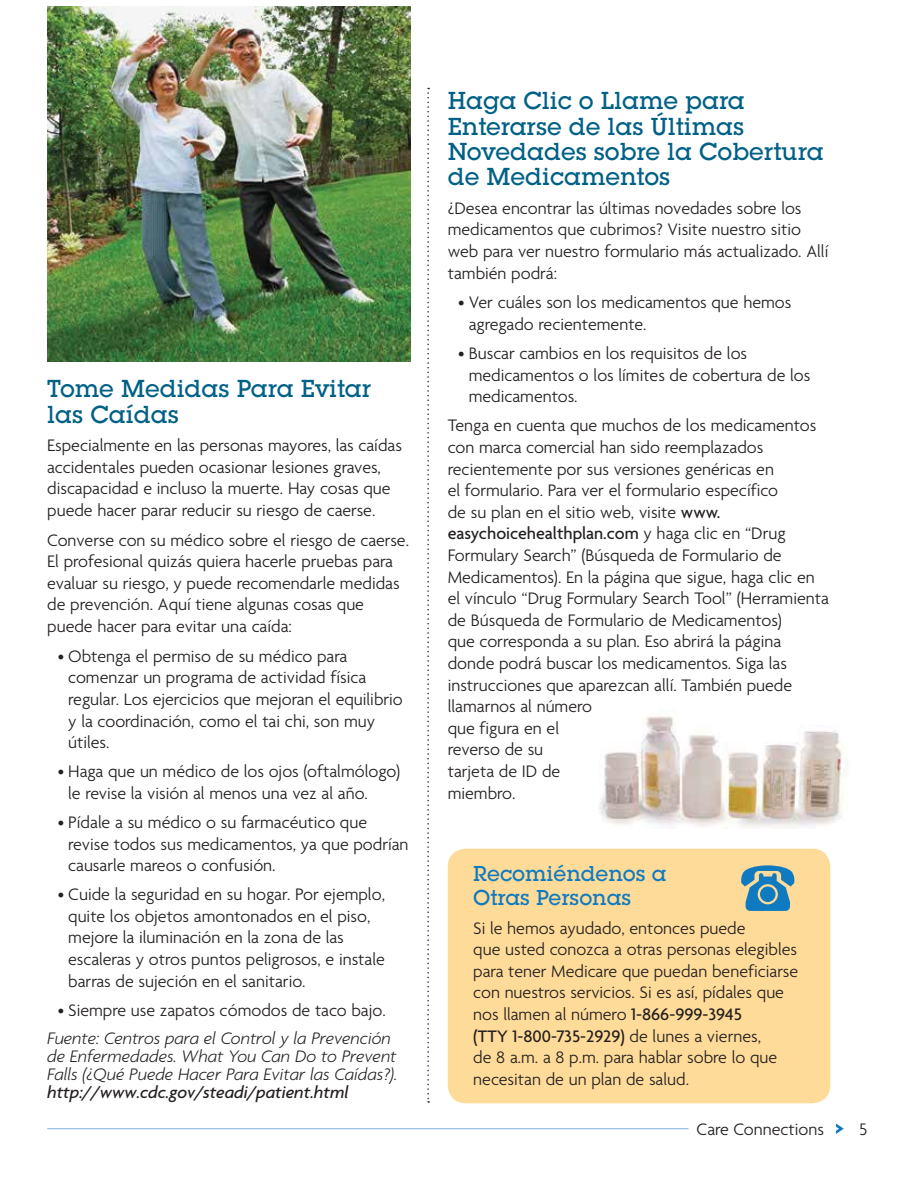
<style>
.page{position:relative;width:918px;height:1188px;background:#fff}
.page>*{position:absolute;margin:0;border:0;box-sizing:border-box;transform-origin:0 0}
.t1{font:500 24px/25.5px "Lubalin Graph Std";color:#006086}
.t2{font:500 21px/24px "Lubalin Graph Std";color:#107ac0}
.t3{font:18px/21.6px "Agenda OTF Lig";color:#231f20}
.t4{font:italic 18px/18px "Agenda OTF Lig";color:#231f20}
.t5{font:18px "Agenda OTF Med";color:#231f20}
.t6{font:italic 18px "Agenda OTF Med";color:#231f20}
.s1{font-family:"Agenda OTF Med"}
.s2{font-family:"Agenda OTF Lig"}
</style>
<div class="page">
<svg style="left:836px;top:1124px;width:8px;height:10px"></svg>
<hr style="left:47px;top:1128px;width:642px;height:1px;background:#7baddd">
<div style="left:448px;top:849px;width:382px;height:254px;background:#ffdb99;border-radius:18px"></div>
<svg style="left:427px;top:88px;width:2px;height:1015px"></svg>
<img style="left:47px;top:7px;width:364px;height:355px">
<svg style="left:741px;top:865px;width:54px;height:46px"></svg>
<img style="left:599px;top:710px;width:249px;height:118px">
<h1 class="t1" style="left:47px;top:378px;width:326px">Tome Medidas Para Evitar las Caídas</h1>
<p class="t3" style="left:47px;top:436px;width:356px">Especialmente en las personas mayores, las caídas accidentales pueden ocasionar lesiones graves, discapacidad e incluso la muerte. Hay cosas que puede hacer parar reducir su riesgo de caerse.</p>
<p class="t3" style="left:47px;top:531px;width:363px">Converse con su médico sobre el riesgo de caerse.<br>El profesional quizás quiera hacerle pruebas para evaluar su riesgo, y puede recomendarle medidas de prevención. Aquí tiene algunas cosas que puede hacer para evitar una caída:</p>
<p class="t3" style="left:68px;top:647px;width:336px;text-indent:-10px">• Obtenga el permiso de su médico para comenzar un programa de actividad física regular. Los ejercicios que mejoran el equilibrio y la coordinación, como el tai chi, son muy útiles.</p>
<p class="t3" style="left:68px;top:762px;width:333px;text-indent:-10px">• Haga que un médico de los ojos (oftalmólogo) le revise la visión al menos una vez al año.</p>
<p class="t3" style="left:68px;top:813px;width:342px;text-indent:-10px">• Pídale a su médico o su farmacéutico que revise todos sus medicamentos, ya que podrían causarle mareos o confusión.</p>
<p class="t3" style="left:68px;top:885px;width:318px;text-indent:-10px">• Cuide la seguridad en su hogar. Por ejemplo, quite los objetos amontonados en el piso, mejore la iluminación en la zona de las escaleras y otros puntos peligrosos, e instale barras de sujeción en el sanitario.</p>
<p class="t3" style="left:58px;top:1001px;width:330px">• Siempre use zapatos cómodos de taco bajo.</p>
<p class="t4" style="left:47px;top:1030px;width:352px">Fuente: Centros para el Control y la Prevención de Enfermedades. What You Can Do to Prevent<br>Falls (¿Qué Puede Hacer Para Evitar las Caídas?).</p>
<p class="t6" style="left:47px;top:1085px;width:303px">http://www.cdc.gov/steadi/patient.html</p>
<h1 class="t1" style="left:448px;top:90px;width:377px">Haga Clic o Llame para<br>Enterarse de las Últimas<br>Novedades sobre la Cobertura de Medicamentos</h1>
<p class="t3" style="left:448px;top:199px;width:382px">¿Desea encontrar las últimas novedades sobre los medicamentos que cubrimos? Visite nuestro sitio web para ver nuestro formulario más actualizado. Allí también podrá:</p>
<p class="t3" style="left:469px;top:293px;width:324px;text-indent:-10px">• Ver cuáles son los medicamentos que hemos agregado recientemente.</p>
<p class="t3" style="left:469px;top:344px;width:343px;text-indent:-10px">• Buscar cambios en los requisitos de los medicamentos o los límites de cobertura de los medicamentos.</p>
<p class="t3" style="left:448px;top:416px;width:370px">Tenga en cuenta que muchos de los medicamentos con marca comercial han sido reemplazados recientemente por sus versiones genéricas en<br>el formulario. Para ver el formulario específico<br>de su plan en el sitio web, visite <span class="s1">www.</span></p>
<p class="t5" style="left:448px;top:527px;width:339px">easychoicehealthplan.com <span class="s2">y haga clic en “Drug</span></p>
<p class="t3" style="left:448px;top:546px;width:383px">Formulary Search” (Búsqueda de Formulario de Medicamentos). En la página que sigue, haga clic en el vínculo “Drug Formulary Search Tool” (Herramienta de Búsqueda de Formulario de Medicamentos)<br>que corresponda a su plan. Eso abrirá la página donde podrá buscar los medicamentos. Siga las instrucciones que aparezcan allí. También puede llamarnos al número<br>que figura en el<br>reverso de su<br>tarjeta de ID de<br>miembro.</p>
<p class="t2" style="left:473px;top:864px;width:195px">Recomiéndenos a<br>Otras Personas</p>
<p class="t3" style="left:473px;top:919px;width:326px">Si le hemos ayudado, entonces puede<br>que usted conozca a otras personas elegibles para tener Medicare que puedan beneficiarse con nuestros servicios. Si es así, pídales que nos llamen al número <span class="s1">1-866-999-3945</span></p>
<p class="t5" style="left:473px;top:1029px;width:289px">(TTY 1-800-735-2929) <span class="s2">de lunes a viernes,</span></p>
<p class="t3" style="left:473px;top:1048px;width:305px">de 8 a.m. a 8 p.m. para hablar sobre lo que necesitan de un plan de salud.</p>
<p class="t3" style="left:697px;top:1119px;width:129px">Care Connections</p>
<p class="t3" style="left:859px;top:1119px;width:10px">5</p>
</div>
